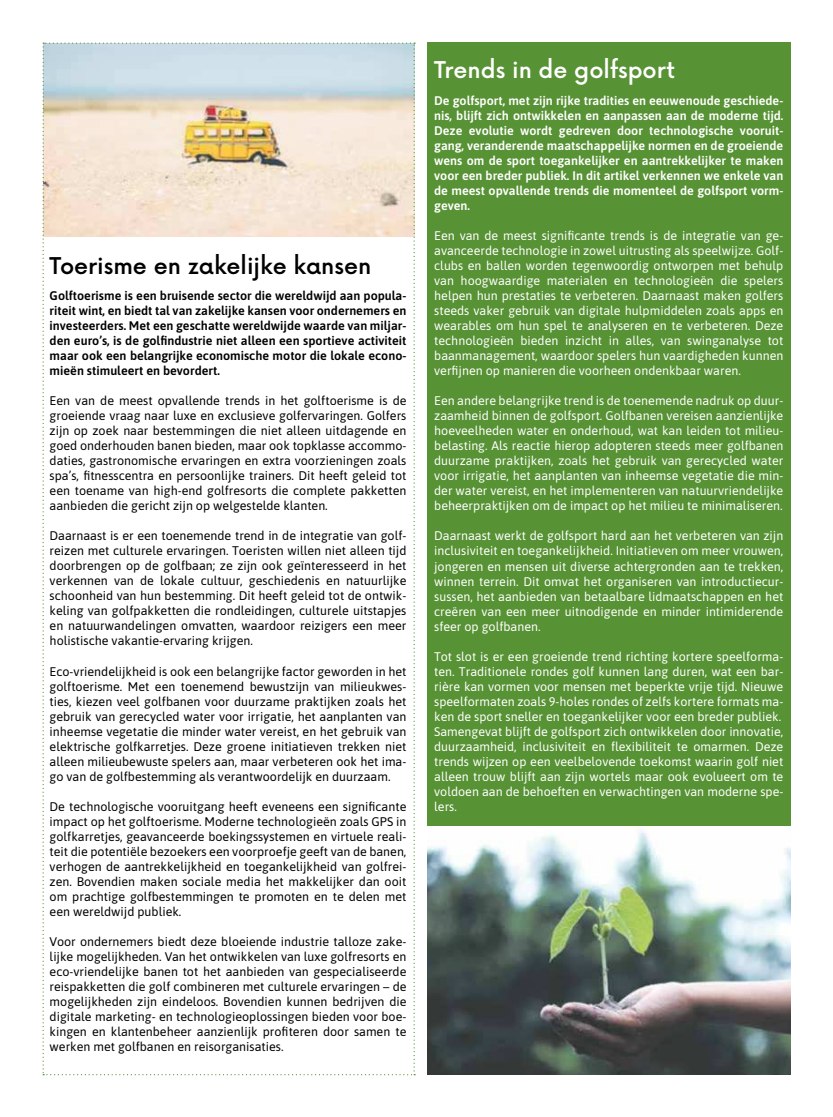
<style>
.page{position:relative;width:833px;height:1117px;background:#fff}
.page>*{position:absolute;margin:0;border:0;box-sizing:border-box;transform-origin:0 0}
.t1{font:500 28.12px "Now";color:#000}
.t2{font:500 28.12px "Now";color:#fff}
.t3{font:12.5px/15px "Asap";color:#000;text-align:justify}
.t4{font:12.5px/15px "Asap";color:#fff;text-align:justify}
.t5{font:600 12.5px/15px "Asap";color:#fff;text-align:justify}
.t6{font:600 12.5px/15px "Asap";color:#000;text-align:justify}
</style>
<div class="page">
<svg style="left:43px;top:43px;width:372px;height:1032px"></svg>
<div style="left:427px;top:42px;width:363px;height:1032px;background:#579234"></div>
<img style="left:427px;top:826px;width:363px;height:248px">
<h1 class="t1" style="left:50px;top:253px;width:323px">Toerisme en zakelijke kansen</h1>
<p class="t6" style="left:50px;top:287px;width:358px">Golftoerisme is een bruisende sector die wereldwijd aan popula&shy;riteit wint, en biedt tal van zakelijke kansen voor ondernemers en investeerders. Met een geschatte wereldwijde waarde van miljar&shy;den euro’s, is de gol昀椀ndustrie niet alleen een sportieve activiteit maar ook een belangrijke economische motor die lokale econo&shy;mieën stimuleert en bevordert.</p>
<p class="t3" style="left:50px;top:394px;width:358px">Een van de meest opvallende trends in het golftoerisme is de groeiende vraag naar luxe en exclusieve golfervaringen. Golfers zijn op zoek naar bestemmingen die niet alleen uitdagende en goed onderhouden banen bieden, maar ook topklasse accommo&shy;daties, gastronomische ervaringen en extra voorzieningen zoals spa’s, 昀椀tnesscentra en persoonlijke trainers. Dit heeft geleid tot een toename van high-end golfresorts die complete pakketten aanbieden die gericht zijn op welgestelde klanten.</p>
<p class="t3" style="left:50px;top:529px;width:358px">Daarnaast is er een toenemende trend in de integratie van golf&shy;reizen met culturele ervaringen. Toeristen willen niet alleen tijd doorbrengen op de golfbaan; ze zijn ook geïnteresseerd in het verkennen van de lokale cultuur, geschiedenis en natuurlijke schoonheid van hun bestemming. Dit heeft geleid tot de ontwik&shy;keling van golfpakketten die rondleidingen, culturele uitstapjes en natuurwandelingen omvatten, waardoor reizigers een meer holistische vakantie-ervaring krijgen.</p>
<p class="t3" style="left:50px;top:664px;width:358px">Eco-vriendelijkheid is ook een belangrijke factor geworden in het golftoerisme. Met een toenemend bewustzijn van milieukwes&shy;ties, kiezen veel golfbanen voor duurzame praktijken zoals het gebruik van gerecycled water voor irrigatie, het aanplanten van inheemse vegetatie die minder water vereist, en het gebruik van elektrische golfkarretjes. Deze groene initiatieven trekken niet alleen milieubewuste spelers aan, maar verbeteren ook het ima&shy;go van de golfbestemming als verantwoordelijk en duurzaam.</p>
<p class="t3" style="left:50px;top:797px;width:358px">De technologische vooruitgang heeft eveneens een signi昀椀cante impact op het golftoerisme. Moderne technologieën zoals GPS in golfkarretjes, geavanceerde boekingssystemen en virtuele reali&shy;teit die potentiële bezoekers een voorproefje geeft van de banen, verhogen de aantrekkelijkheid en toegankelijkheid van golfrei&shy;zen. Bovendien maken sociale media het makkelijker dan ooit om prachtige golfbestemmingen te promoten en te delen met een wereldwijd publiek.</p>
<p class="t3" style="left:50px;top:934px;width:358px">Voor ondernemers biedt deze bloeiende industrie talloze zake&shy;lijke mogelijkheden. Van het ontwikkelen van luxe golfresorts en eco-vriendelijke banen tot het aanbieden van gespecialiseerde reispakketten die golf combineren met culturele ervaringen – de mogelijkheden zijn eindeloos. Bovendien kunnen bedrijven die digitale marketing- en technologieoplossingen bieden voor boe&shy;kingen en klantenbeheer aanzienlijk pro昀椀teren door samen te werken met golfbanen en reisorganisaties.</p>
<h1 class="t2" style="left:434px;top:58px;width:242px">Trends in de golfsport</h1>
<p class="t5" style="left:434px;top:93px;width:351px">De golfsport, met zijn rijke tradities en eeuwenoude geschiede&shy;nis, blijft zich ontwikkelen en aanpassen aan de moderne tijd.<br>Deze evolutie wordt gedreven door technologische vooruit&shy;gang, veranderende maatschappelijke normen en de groeiende wens om de sport toegankelijker en aantrekkelijker te maken voor een breder publiek. In dit artikel verkennen we enkele van de meest opvallende trends die momenteel de golfsport vorm&shy;geven.</p>
<p class="t4" style="left:434px;top:228px;width:351px">Een van de meest signi昀椀cante trends is de integratie van ge&shy;avanceerde technologie in zowel uitrusting als speelwijze. Golf&shy;clubs en ballen worden tegenwoordig ontworpen met behulp van hoogwaardige materialen en technologieën die spelers helpen hun prestaties te verbeteren. Daarnaast maken golfers steeds vaker gebruik van digitale hulpmiddelen zoals apps en wearables om hun spel te analyseren en te verbeteren. Deze technologieën bieden inzicht in alles, van swinganalyse tot baanmanagement, waardoor spelers hun vaardigheden kunnen ver昀椀jnen op manieren die voorheen ondenkbaar waren.</p>
<p class="t4" style="left:434px;top:394px;width:351px">Een andere belangrijke trend is de toenemende nadruk op duur&shy;zaamheid binnen de golfsport. Golfbanen vereisen aanzienlijke hoeveelheden water en onderhoud, wat kan leiden tot milieu&shy;belasting. Als reactie hierop adopteren steeds meer golfbanen duurzame praktijken, zoals het gebruik van gerecycled water voor irrigatie, het aanplanten van inheemse vegetatie die min&shy;der water vereist, en het implementeren van natuurvriendelijke beheerpraktijken om de impact op het milieu te minimaliseren.</p>
<p class="t4" style="left:434px;top:529px;width:351px">Daarnaast werkt de golfsport hard aan het verbeteren van zijn inclusiviteit en toegankelijkheid. Initiatieven om meer vrouwen, jongeren en mensen uit diverse achtergronden aan te trekken, winnen terrein. Dit omvat het organiseren van introductiecur&shy;sussen, het aanbieden van betaalbare lidmaatschappen en het creëren van een meer uitnodigende en minder intimiderende sfeer op golfbanen.</p>
<p class="t4" style="left:434px;top:649px;width:351px;text-align:left">Tot slot is er een groeiende trend richting kortere speelforma&shy;ten. Traditionele rondes golf kunnen lang duren, wat een bar&shy;rière kan vormen voor mensen met beperkte vrije tijd. Nieuwe speelformaten zoals 9-holes rondes of zelfs kortere formats ma&shy;ken de sport sneller en toegankelijker voor een breder publiek.<br>Samengevat blijft de golfsport zich ontwikkelen door innovatie, duurzaamheid, inclusiviteit en 昀氀exibiliteit te omarmen. Deze trends wijzen op een veelbelovende toekomst waarin golf niet alleen trouw blijft aan zijn wortels maar ook evolueert om te voldoen aan de behoeften en verwachtingen van moderne spe&shy;lers.</p>
</div>
